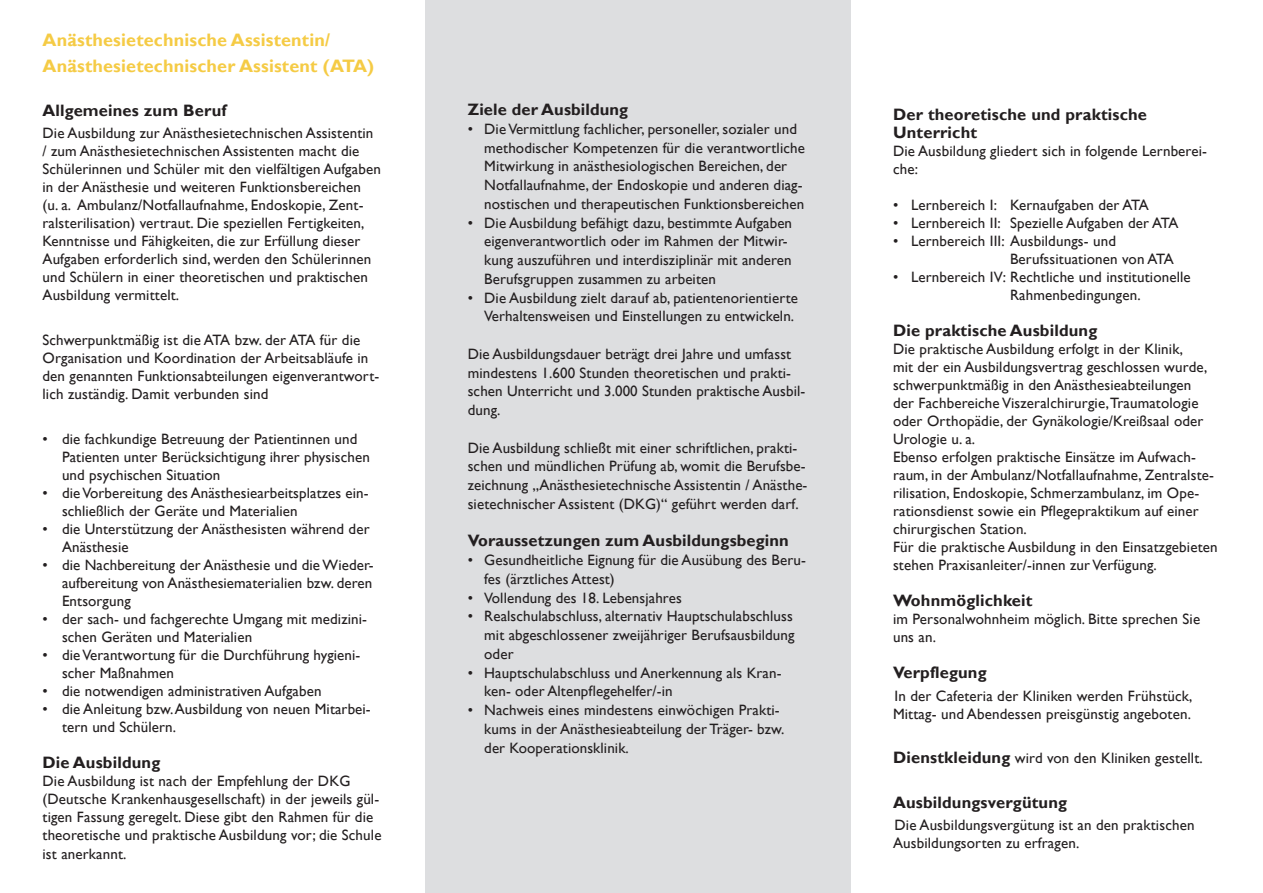
<style>
.page{position:relative;width:1263px;height:893px;background:#fff}
.page>*{position:absolute;margin:0;border:0;box-sizing:border-box;transform-origin:0 0}
.t1{font:700 18px "Gill Sans";letter-spacing:.01em;color:#f5cb45}
.t2{font:700 16.5px "Gill Sans";letter-spacing:.01em;color:#231f20}
.t3{font:15px/18px "Gill Sans";letter-spacing:.005em;color:#231f20}
.s1{font-weight:700;font-size:16.5px}
</style>
<div class="page">
<div style="left:425px;top:0;width:425px;height:893px;background:#dddee0"></div>
<p class="t1" style="left:43px;top:30px;width:289px">Anästhesietechnische Assistentin/</p>
<p class="t1" style="left:43px;top:55px;width:333px">Anästhesietechnischer Assistent (ATA)</p>
<p class="t2" style="left:43px;top:101px;width:185px">Allgemeines zum Beruf</p>
<p class="t3" style="left:43px;top:125px;width:340px">Die Ausbildung zur Anästhesietechnischen Assistentin / zum Anästhesietechnischen Assistenten macht die Schülerinnen und Schüler mit den vielfältigen Aufgaben in der Anästhesie und weiteren Funktionsbereichen<br>(u. a. Ambulanz/Notfallaufnahme, Endoskopie, Zent&shy;ralsterilisation) vertraut. Die speziellen Fertigkeiten, Kenntnisse und Fähigkeiten, die zur Erfüllung dieser Aufgaben erforderlich sind, werden den Schülerinnen und Schülern in einer theoretischen und praktischen Ausbildung vermittelt.</p>
<p class="t3" style="left:43px;top:331px;width:338px">Schwerpunktmäßig ist die ATA bzw. der ATA für die Organisation und Koordination der Arbeitsabläufe in den genannten Funktionsabteilungen eigenverantwort&shy;lich zuständig. Damit verbunden sind</p>
<p class="t3" style="left:43px;top:430px;width:316px">• die fachkundige Betreuung der Patientinnen und</p>
<p class="t3" style="left:62px;top:448px;width:309px">Patienten unter Berücksichtigung ihrer physischen und psychischen Situation</p>
<p class="t3" style="left:62px;top:484px;width:308px;text-indent:-20px">• die Vorbereitung des Anästhesiearbeitsplatzes ein&shy;schließlich der Geräte und Materialien</p>
<p class="t3" style="left:62px;top:520px;width:309px;text-indent:-20px">• die Unterstützung der Anästhesisten während der<br>Anästhesie</p>
<p class="t3" style="left:62px;top:556px;width:313px;text-align:justify;text-indent:-20px">• die Nachbereitung der Anästhesie und die Wieder&shy;aufbereitung von Anästhesiematerialien bzw. deren Entsorgung</p>
<p class="t3" style="left:62px;top:610px;width:306px;text-indent:-20px">• der sach- und fachgerechte Umgang mit medizini&shy;schen Geräten und Materialien</p>
<p class="t3" style="left:62px;top:646px;width:300px;text-indent:-20px">• die Verantwortung für die Durchführung hygieni&shy;scher Maßnahmen</p>
<p class="t3" style="left:43px;top:682px;width:280px">• die notwendigen administrativen Aufgaben</p>
<p class="t3" style="left:62px;top:700px;width:310px;text-indent:-20px">• die Anleitung bzw. Ausbildung von neuen Mitarbei&shy;tern und Schülern.</p>
<p class="t2" style="left:43px;top:752px;width:119px">Die Ausbildung</p>
<p class="t3" style="left:43px;top:771px;width:340px;line-height:18.5px">Die Ausbildung ist nach der Empfehlung der DKG (Deutsche Krankenhausgesellschaft) in der jeweils gül&shy;tigen Fassung geregelt. Diese gibt den Rahmen für die theoretische und praktische Ausbildung vor; die Schule ist anerkannt.</p>
<p class="t2" style="left:468px;top:100px;width:162px">Ziele der Ausbildung</p>
<p class="t3" style="left:484px;top:120px;width:322px;line-height:18.8px;text-indent:-16px">• Die Vermittlung fachlicher, personeller, sozialer und methodischer Kompetenzen für die verantwortliche Mitwirkung in anästhesiologischen Bereichen, der Notfallaufnahme, der Endoskopie und anderen diag&shy;nostischen und therapeutischen Funktionsbereichen</p>
<p class="t3" style="left:484px;top:214px;width:309px;line-height:18.8px;text-indent:-16px">• Die Ausbildung befähigt dazu, bestimmte Aufgaben eigenverantwortlich oder im Rahmen der Mitwir&shy;kung auszuführen und interdisziplinär mit anderen Berufsgruppen zusammen zu arbeiten</p>
<p class="t3" style="left:468px;top:289px;width:332px;line-height:18.8px;text-align:right">• Die Ausbildung zielt darauf ab, patientenorientierte<br>Verhaltensweisen und Einstellungen zu entwickeln.</p>
<p class="t3" style="left:468px;top:345px;width:339px;line-height:18.8px">Die Ausbildungsdauer beträgt drei Jahre und umfasst mindestens 1.600 Stunden theoretischen und prakti&shy;schen Unterricht und 3.000 Stunden praktische Ausbil&shy;dung.</p>
<p class="t3" style="left:468px;top:439px;width:341px;line-height:18.8px">Die Ausbildung schließt mit einer schriftlichen, prakti&shy;schen und mündlichen Prüfung ab, womit die Berufsbe&shy;zeichnung „Anästhesietechnische Assistentin / Anästhe&shy;sietechnischer Assistent (DKG)“ geführt werden darf.</p>
<p class="t2" style="left:468px;top:531px;width:322px">Voraussetzungen zum Ausbildungsbeginn</p>
<p class="t3" style="left:484px;top:551px;width:323px;line-height:18.8px;text-indent:-16px">• Gesundheitliche Eignung für die Ausübung des Beru&shy;fes (ärztliches Attest)</p>
<p class="t3" style="left:468px;top:589px;width:215px">• Vollendung des 18. Lebensjahres</p>
<p class="t3" style="left:484px;top:607px;width:312px;line-height:18.8px;text-align:justify;text-indent:-16px">• Realschulabschluss, alternativ Hauptschulabschluss mit abgeschlossener zweijähriger Berufsausbildung oder</p>
<p class="t3" style="left:484px;top:664px;width:299px;line-height:18.8px;text-indent:-16px">• Hauptschulabschluss und Anerkennung als Kran&shy;ken- oder Altenpflegehelfer/-in</p>
<p class="t3" style="left:484px;top:701px;width:302px;line-height:18.8px;text-indent:-16px">• Nachweis eines mindestens einwöchigen Prakti&shy;kums in der Anästhesieabteilung der Träger- bzw. der Kooperationsklinik.</p>
<p class="t2" style="left:893px;top:105px;width:255px">Der theoretische und praktische</p>
<p class="t2" style="left:893px;top:123px;width:86px">Unterricht</p>
<p class="t3" style="left:893px;top:143px;width:315px">Die Ausbildung gliedert sich in folgende Lernberei&shy;che:</p>
<p class="t3" style="left:893px;top:197px;width:257px">• Lernbereich I: Kernaufgaben der ATA</p>
<p class="t3" style="left:893px;top:215px;width:287px">• Lernbereich II: Spezielle Aufgaben der ATA</p>
<p class="t3" style="left:1010px;top:233px;width:165px;text-indent:-117px">• Lernbereich III: Ausbildungs- und<br>Berufssituationen von ATA</p>
<p class="t3" style="left:1010px;top:269px;width:182px;text-indent:-117px">• Lernbereich IV: Rechtliche und institutionelle<br>Rahmenbedingungen.</p>
<p class="t2" style="left:893px;top:321px;width:206px">Die praktische Ausbildung</p>
<p class="t3" style="left:893px;top:341px;width:316px">Die praktische Ausbildung erfolgt in der Klinik,<br>mit der ein Ausbildungsvertrag geschlossen wurde, schwerpunktmäßig in den Anästhesieabteilungen</p>
<p class="t3" style="left:893px;top:395px;width:312px">der Fachbereiche Viszeralchirurgie, Traumatologie oder Orthopädie, der Gynäkologie/Kreißsaal oder<br>Urologie u. a.</p>
<p class="t3" style="left:893px;top:449px;width:322px">Ebenso erfolgen praktische Einsätze im Aufwach&shy;raum, in der Ambulanz/Notfallaufnahme, Zentralste&shy;rilisation, Endoskopie, Schmerzambulanz, im Ope&shy;rationsdienst sowie ein Pflegepraktikum auf einer chirurgischen Station.</p>
<p class="t3" style="left:893px;top:539px;width:326px">Für die praktische Ausbildung in den Einsatzgebieten stehen Praxisanleiter/-innen zur Verfügung.</p>
<p class="t2" style="left:893px;top:591px;width:141px">Wohnmöglichkeit</p>
<p class="t3" style="left:893px;top:611px;width:309px">im Personalwohnheim möglich. Bitte sprechen Sie uns an.</p>
<p class="t2" style="left:893px;top:663px;width:95px">Verpflegung</p>
<p class="t3" style="left:893px;top:687px;width:301px">In der Cafeteria der Kliniken werden Frühstück,<br>Mittag- und Abendessen preisgünstig angeboten.</p>
<p class="t3" style="left:893px;top:749px;width:311px"><span class="s1">Dienstkleidung</span> wird von den Kliniken gestellt.</p>
<p class="t2" style="left:893px;top:792px;width:176px">Ausbildungsvergütung</p>
<p class="t3" style="left:893px;top:816px;width:303px">Die Ausbildungsvergütung ist an den praktischen<br>Ausbildungsorten zu erfragen.</p>
</div>
